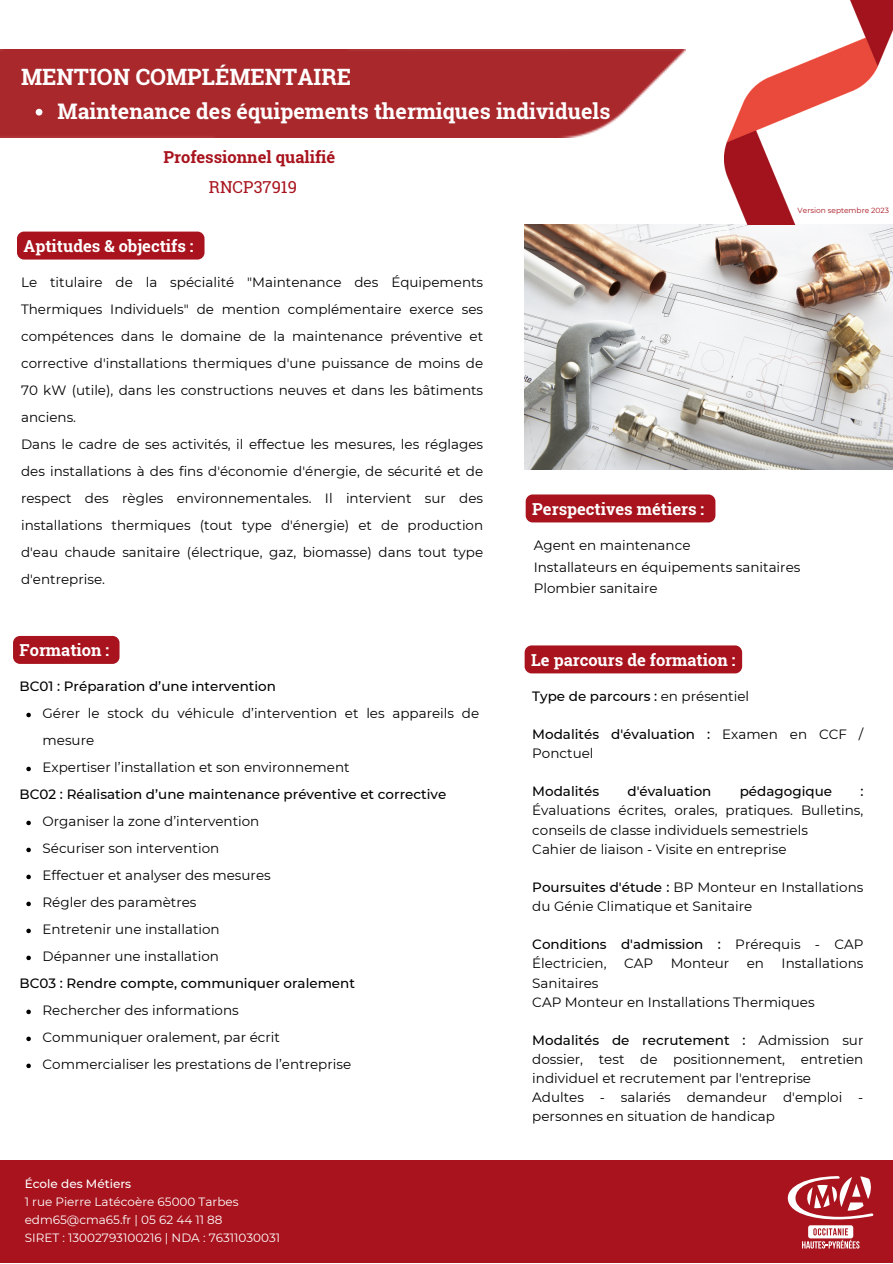
<style>
.page{position:relative;width:893px;height:1264px;background:#fff}
.page>*{position:absolute;margin:0;border:0;box-sizing:border-box;transform-origin:0 0}
.t1{font:700 22.5px "Roboto Slab";color:#fff}
.t2{font:700 21.45px "Roboto Slab";color:#fff}
.t3{font:700 16.5px "Roboto Slab";color:#fff}
.t4{font:700 16.5px "Roboto Slab";color:#a8131d}
.t5{font:16.5px "Roboto Slab";color:#a8131d}
.t6{font:13.5px/27px "Montserrat";color:#000}
.t7{font:500 13.5px/19px "Montserrat";color:#000}
.t8{font:12px "Montserrat";color:#fff}
.t9{font:500 12px "Montserrat";color:#fff}
.t10{font:7.5px "Montserrat";color:#a8131d}
.s1{font-weight:400}
.s2{font-weight:500}
</style>
<div class="page">
<div style="left:0;top:1160px;width:892px;height:102px;background:#a8131d"></div>
<img style="left:524px;top:224px;width:368px;height:245px">
<img style="left:0;top:50px;width:685px;height:87px">
<img style="left:725px;top:0;width:167px;height:225px">
<svg style="left:802px;top:1225px;width:57px;height:23px"></svg>
<svg style="left:787px;top:1176px;width:86px;height:43px"></svg>
<svg style="left:36px;top:109px;width:6px;height:6px"></svg>
<svg style="left:26px;top:712px;width:5px;height:5px"></svg>
<svg style="left:26px;top:766px;width:5px;height:5px"></svg>
<svg style="left:26px;top:820px;width:5px;height:5px"></svg>
<svg style="left:26px;top:847px;width:5px;height:5px"></svg>
<svg style="left:26px;top:874px;width:5px;height:5px"></svg>
<svg style="left:26px;top:901px;width:5px;height:5px"></svg>
<svg style="left:26px;top:928px;width:5px;height:5px"></svg>
<svg style="left:26px;top:955px;width:5px;height:5px"></svg>
<svg style="left:26px;top:1009px;width:5px;height:5px"></svg>
<svg style="left:26px;top:1036px;width:5px;height:5px"></svg>
<svg style="left:26px;top:1063px;width:5px;height:5px"></svg>
<div style="left:17px;top:231px;width:187px;height:28px;background:#a8131d;border-radius:7px"></div>
<div style="left:13px;top:636px;width:106px;height:28px;background:#a8131d;border-radius:7px"></div>
<div style="left:525px;top:494px;width:190px;height:28px;background:#a8131d;border-radius:7px"></div>
<div style="left:524px;top:645px;width:218px;height:28px;background:#a8131d;border-radius:7px"></div>
<p class="t1" style="left:21px;top:62px;width:331px">MENTION COMPLÉMENTAIRE</p>
<p class="t2" style="left:57px;top:96px;width:554px">Maintenance des équipements thermiques individuels</p>
<p class="t4" style="left:163px;top:146px;width:173px">Professionnel qualifié</p>
<p class="t5" style="left:209px;top:176px;width:90px">RNCP37919</p>
<p class="t3" style="left:24px;top:234px;width:171px">Aptitudes &amp; objectifs :</p>
<p class="t6" style="left:21px;top:269px;width:463px;text-align:justify">Le titulaire de la spécialité "Maintenance des Équipements Thermiques Individuels" de mention complémentaire exerce ses compétences dans le domaine de la maintenance préventive et corrective d'installations thermiques d'une puissance de moins de 70 kW (utile), dans les constructions neuves et dans les bâtiments anciens.</p>
<p class="t6" style="left:21px;top:430px;width:463px;text-align:justify">Dans le cadre de ses activités, il effectue les mesures, les réglages des installations à des fins d'économie d'énergie, de sécurité et de respect des règles environnementales. Il intervient sur des installations thermiques (tout type d'énergie) et de production d'eau chaude sanitaire (électrique, gaz, biomasse) dans tout type d'entreprise.</p>
<p class="t3" style="left:20px;top:639px;width:91px">Formation :</p>
<p class="t7" style="left:20px;top:677px;width:258px">BC01 : Préparation d’une intervention</p>
<p class="t6" style="left:43px;top:700px;width:438px">Gérer le stock du véhicule d’intervention et les appareils de mesure</p>
<p class="t6" style="left:43px;top:754px;width:308px">Expertiser l’installation et son environnement</p>
<p class="t7" style="left:20px;top:785px;width:428px">BC02 : Réalisation d’une maintenance préventive et corrective</p>
<p class="t6" style="left:43px;top:808px;width:218px">Organiser la zone d’intervention</p>
<p class="t6" style="left:43px;top:835px;width:178px">Sécuriser son intervention</p>
<p class="t6" style="left:43px;top:862px;width:230px">Effectuer et analyser des mesures</p>
<p class="t6" style="left:43px;top:889px;width:155px">Régler des paramètres</p>
<p class="t6" style="left:43px;top:915px;width:179px">Entretenir une installation</p>
<p class="t6" style="left:43px;top:942px;width:178px">Dépanner une installation</p>
<p class="t7" style="left:20px;top:973px;width:337px">BC03 : Rendre compte, communiquer oralement</p>
<p class="t6" style="left:43px;top:996px;width:198px">Rechercher des informations</p>
<p class="t6" style="left:43px;top:1023px;width:239px">Communiquer oralement, par écrit</p>
<p class="t6" style="left:43px;top:1050px;width:310px">Commercialiser les prestations de l’entreprise</p>
<p class="t9" style="left:25px;top:1176px;width:108px">École des Métiers</p>
<p class="t8" style="left:25px;top:1194px;width:215px">1 rue Pierre Latécoère 65000 Tarbes</p>
<p class="t8" style="left:25px;top:1212px;width:199px">edm65@cma65.fr | 05 62 44 11 88</p>
<p class="t8" style="left:25px;top:1230px;width:257px">SIRET : 13002793100216 | NDA : 76311030031</p>
<p class="t10" style="left:797px;top:205px;width:93px">Version septembre 2023</p>
<p class="t3" style="left:532px;top:497px;width:173px">Perspectives métiers :</p>
<p class="t6" style="left:533px;top:532px;width:158px">Agent en maintenance</p>
<p class="t6" style="left:533px;top:553px;width:268px">Installateurs en équipements sanitaires</p>
<p class="t6" style="left:533px;top:574px;width:125px">Plombier sanitaire</p>
<p class="t3" style="left:531px;top:648px;width:206px">Le parcours de formation :</p>
<p class="t7" style="left:532px;top:686px;width:218px">Type de parcours : <span class="s1">en présentiel</span></p>
<p class="t7" style="left:532px;top:724px;width:332px">Modalités d'évaluation : <span class="s1">Examen en CCF /<br>Ponctuel</span></p>
<p class="t7" style="left:532px;top:782px;width:68px">Modalités</p>
<p class="t7" style="left:627px;top:782px;width:85px">d'évaluation</p>
<p class="t7" style="left:739px;top:782px;width:94px">pédagogique</p>
<p class="t6" style="left:532px;top:782px;width:332px;line-height:19px;text-align:justify;text-indent:328px"><span class="s2">:<br></span>Évaluations écrites, orales, pratiques. Bulletins, conseils de classe individuels semestriels</p>
<p class="t6" style="left:532px;top:835px;width:256px">Cahier de liaison - Visite en entreprise</p>
<p class="t6" style="left:532px;top:877px;width:332px;line-height:19px"><span class="s2">Poursuites d'étude :</span> BP Monteur en Installations du Génie Climatique et Sanitaire</p>
<p class="t6" style="left:532px;top:934px;width:332px;line-height:19px"><span class="s2">Conditions d'admission :</span> Prérequis - CAP<br>Électricien,</p>
<p class="t6" style="left:624px;top:950px;width:31px">CAP</p>
<p class="t6" style="left:670px;top:950px;width:60px">Monteur</p>
<p class="t6" style="left:746px;top:950px;width:19px">en</p>
<p class="t6" style="left:781px;top:950px;width:83px">Installations</p>
<p class="t6" style="left:532px;top:969px;width:68px">Sanitaires</p>
<p class="t6" style="left:532px;top:988px;width:284px">CAP Monteur en Installations Thermiques</p>
<p class="t6" style="left:532px;top:1030px;width:332px;line-height:19px;text-align:justify"><span class="s2">Modalités de recrutement :</span> Admission sur dossier, test de positionnement, entretien individuel et recrutement par l'entreprise</p>
<p class="t6" style="left:532px;top:1087px;width:332px;line-height:19px">Adultes - salariés demandeur d'emploi - personnes en situation de handicap</p>
</div>
